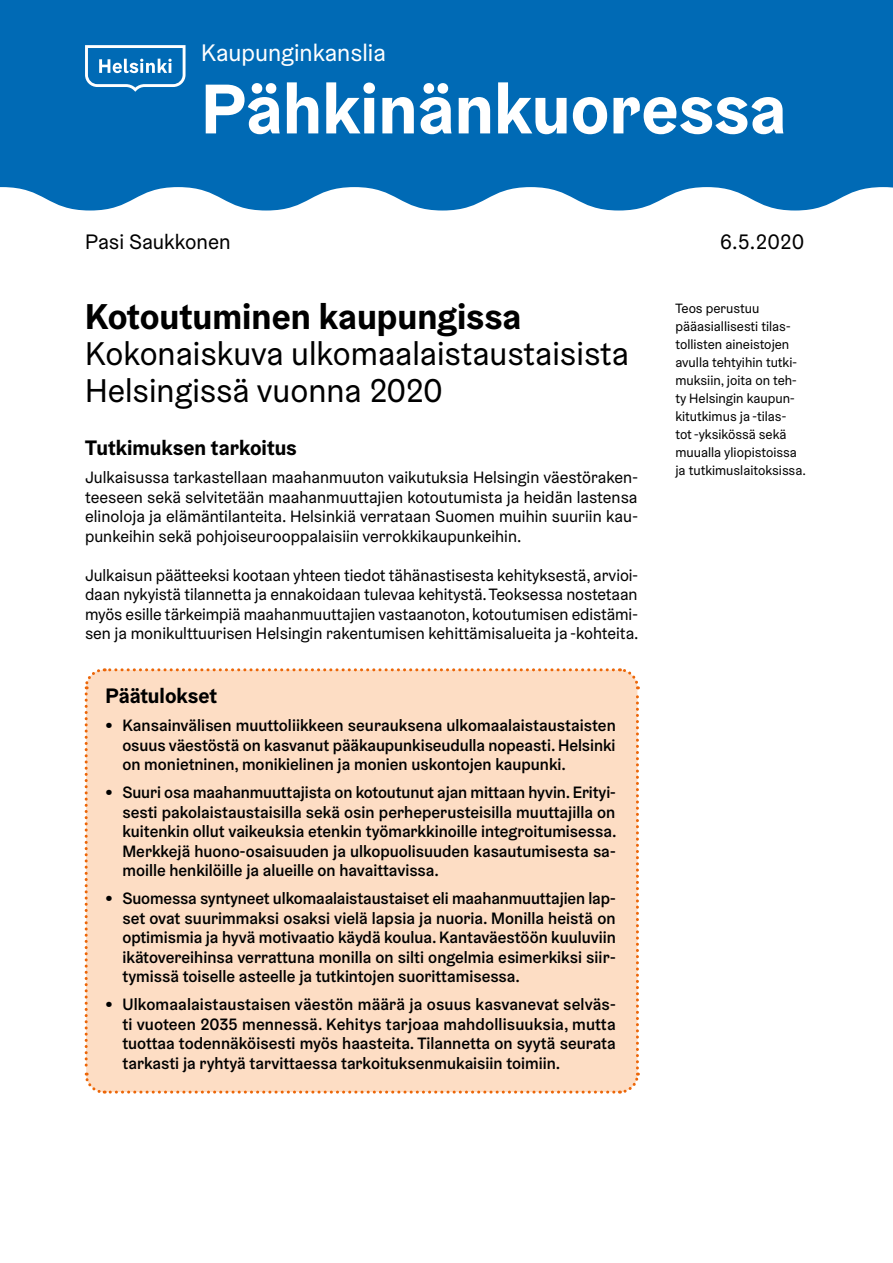
<style>
.page{position:relative;width:893px;height:1263px;background:#fff}
.page>*{position:absolute;margin:0;border:0;box-sizing:border-box;transform-origin:0 0}
.t1{font:700 70.5px "Helsinki Grotesk";color:#fff}
.H1_otsikkotaso{font:700 36px "Helsinki Grotesk";color:#000}
.H1_otsikkotaso-2{font:33px/36px "Helsinki Grotesk";color:#000}
.t2{font:24px "Helsinki Grotesk";color:#fff}
.H2_otsikkotaso{font:700 21px "Helsinki Grotesk";color:#000}
.Kirjoittajan_nimi_ja{font:21px "Helsinki Grotesk";color:#000}
.t3{font:500 16.5px/19.5px "Helsinki Grotesk";color:#000;text-align:justify}
.Leipis{font:16.5px/19.5px "Helsinki Grotesk";color:#000;text-align:justify}
.Kapea_palsta{font:13.5px/18px "Helsinki Grotesk";color:#000}
.s1{font-weight:900;font-size:19.5px}
</style>
<div class="page">
<div style="left:0;top:0;width:893px;height:210px;background:#006ab5"></div>
<svg style="left:85px;top:45px;width:101px;height:47px"></svg>
<div style="left:84px;top:668px;width:556px;height:426px;background:#fdddc4"></div>
<h3 class="t2" style="left:201px;top:37px;width:186px">Kaupunginkanslia</h3>
<h1 class="t1" style="left:201px;top:64px;width:587px">Pähkinänkuoressa</h1>
<p class="Kirjoittajan_nimi_ja" style="left:85px;top:229px;width:147px">Pasi Saukkonen</p>
<p class="Kirjoittajan_nimi_ja" style="left:720px;top:229px;width:86px">6.5.2020</p>
<h1 class="H1_otsikkotaso" style="left:85px;top:294px;width:438px">Kotoutuminen kaupungissa</h1>
<h1 class="H1_otsikkotaso-2" style="left:85px;top:336px;width:545px">Kokonaiskuva ulkomaalaistaustaisista<br>Helsingissä vuonna 2020</h1>
<h2 class="H2_otsikkotaso" style="left:85px;top:434px;width:213px">Tutkimuksen tarkoitus</h2>
<p class="Leipis" style="left:85px;top:467px;width:554px">Julkaisussa tarkastellaan maahanmuuton vaikutuksia Helsingin väestöraken&shy;teeseen sekä selvitetään maahanmuuttajien kotoutumista ja heidän lastensa elinoloja ja elämäntilanteita. Helsinkiä verrataan Suomen muihin suuriin kau&shy;punkeihin sekä pohjoiseurooppalaisiin verrokkikaupunkeihin.</p>
<p class="Leipis" style="left:85px;top:565px;width:555px">Julkaisun päätteeksi kootaan yhteen tiedot tähänastisesta kehityksestä, arvioi&shy;daan nykyistä tilannetta ja ennakoidaan tulevaa kehitystä. Teoksessa nostetaan myös esille tärkeimpiä maahanmuuttajien vastaanoton, kotoutumisen edistämi&shy;sen ja monikulttuurisen Helsingin rakentumisen kehittämisalueita ja -kohteita.</p>
<h2 class="H2_otsikkotaso" style="left:105px;top:683px;width:113px">Päätulokset</h2>
<p class="t3" style="left:122px;top:716px;width:495px;text-indent:-17px"><span class="s1">•</span> Kansainvälisen muuttoliikkeen seurauksena ulkomaalaistaustaisten osuus väestöstä on kasvanut pääkaupunkiseudulla nopeasti. Helsinki on monietninen, monikielinen ja monien uskontojen kaupunki.</p>
<p class="t3" style="left:122px;top:783px;width:496px;text-indent:-17px"><span class="s1">•</span> Suuri osa maahanmuuttajista on kotoutunut ajan mittaan hyvin. Erityi&shy;sesti pakolaistaustaisilla sekä osin perheperusteisilla muuttajilla on kuitenkin ollut vaikeuksia etenkin työmarkkinoille integroitumisessa.<br>Merkkejä huono-osaisuuden ja ulkopuolisuuden kasautumisesta sa&shy;moille henkilöille ja alueille on havaittavissa.</p>
<p class="t3" style="left:122px;top:889px;width:495px;text-indent:-17px"><span class="s1">•</span> Suomessa syntyneet ulkomaalaistaustaiset eli maahanmuuttajien lap&shy;set ovat suurimmaksi osaksi vielä lapsia ja nuoria. Monilla heistä on optimismia ja hyvä motivaatio käydä koulua. Kantaväestöön kuuluviin ikätovereihinsa verrattuna monilla on silti ongelmia esimerkiksi siir&shy;tymissä toiselle asteelle ja tutkintojen suorittamisessa.</p>
<p class="t3" style="left:122px;top:995px;width:495px;text-indent:-17px"><span class="s1">•</span> Ulkomaalaistaustaisen väestön määrä ja osuus kasvanevat selväs&shy;ti vuoteen 2035 mennessä. Kehitys tarjoaa mahdollisuuksia, mutta tuottaa todennäköisesti myös haasteita. Tilannetta on syytä seurata tarkasti ja ryhtyä tarvittaessa tarkoituksenmukaisiin toimiin.</p>
<p class="Kapea_palsta" style="left:675px;top:299px;width:132px">Teos perustuu pääasiallisesti tilas&shy;tollisten aineistojen avulla tehtyihin tutki&shy;muksiin, joita on teh&shy;ty Helsingin kaupun&shy;kitutkimus ja -tilas-<br>tot -yksikössä sekä muualla yliopistoissa ja tutkimuslaitoksissa.</p>
</div>
